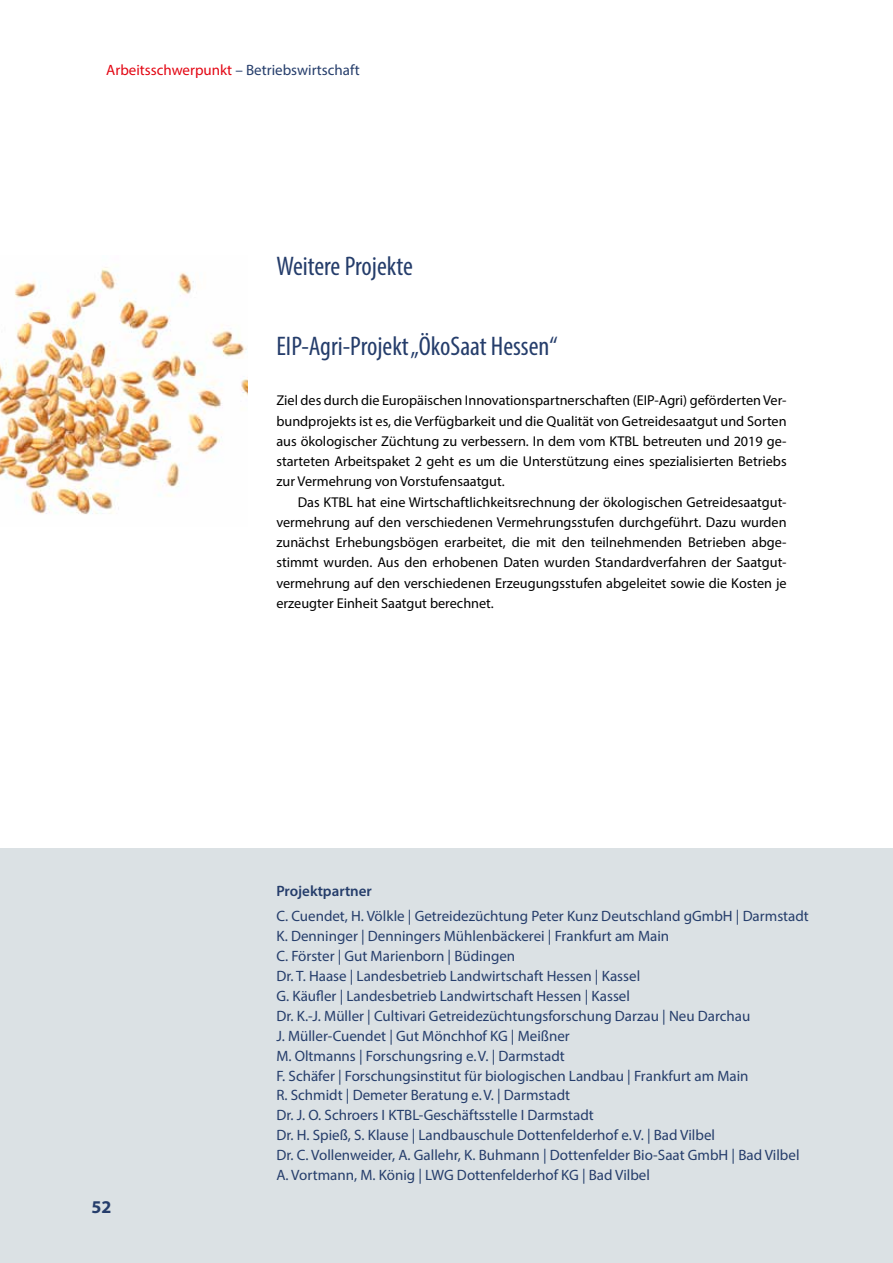
<style>
.page{position:relative;width:893px;height:1263px;background:#fff}
.page>*{position:absolute;margin:0;border:0;box-sizing:border-box;transform-origin:0 0}
.t1{font:condensed 27px "Myriad Pro";color:#253d6b}
.t2{font:700 18px "Myriad Pro";color:#253d6b}
.t3{font:15px/20px "Myriad Pro";color:#253d6b}
.t4{font:600 15px "Myriad Pro";color:#253d6b}
.t5{font:14.25px/20.2px "Myriad Pro";color:#000;text-align:justify}
.s1{color:#e30613}
</style>
<div class="page">
<div style="left:0;top:848px;width:893px;height:415px;background:#dbe1e4"></div>
<img style="left:0;top:267px;width:248px;height:248px">
<p class="t3" style="left:106px;top:60px;width:255px"><span class="s1">Arbeitsschwerpunkt</span> – Betriebswirtschaft</p>
<h1 class="t1" style="left:276px;top:250px;width:138px">Weitere Projekte</h1>
<h1 class="t1" style="left:276px;top:330px;width:283px">EIP-Agri-Projekt „ÖkoSaat Hessen“</h1>
<p class="t5" style="left:276px;top:390px;width:512px">Ziel des durch die Europäischen Innovationspartnerschaften (EIP-Agri) geförderten Ver&shy;bundprojekts ist es, die Verfügbarkeit und die Qualität von Getreidesaatgut und Sorten aus ökologischer Züchtung zu verbessern. In dem vom KTBL betreuten und 2019 ge&shy;starteten Arbeitspaket 2 geht es um die Unterstützung eines spezialisierten Betriebs zur Vermehrung von Vorstufensaatgut.</p>
<p class="t5" style="left:276px;top:492px;width:512px;text-indent:21px">Das KTBL hat eine Wirtschaftlichkeitsrechnung der ökologischen Getreidesaatgut&shy;vermehrung auf den verschiedenen Vermehrungsstufen durchgeführt. Dazu wurden zunächst Erhebungsbögen erarbeitet, die mit den teilnehmenden Betrieben abge&shy;stimmt wurden. Aus den erhobenen Daten wurden Standardverfahren der Saatgut&shy;vermehrung auf den verschiedenen Erzeugungsstufen abgeleitet sowie die Kosten je erzeugter Einheit Saatgut berechnet.</p>
<p class="t2" style="left:92px;top:1195px;width:21px">52</p>
<p class="t4" style="left:276px;top:882px;width:97px">Projektpartner</p>
<p class="t3" style="left:276px;top:906px;width:534px">C. Cuendet, H. Völkle | Getreidezüchtung Peter Kunz Deutschland gGmbH | Darmstadt K. Denninger | Denningers Mühlenbäckerei | Frankfurt am Main<br>C. Förster | Gut Marienborn | Büdingen<br>Dr. T. Haase | Landesbetrieb Landwirtschaft Hessen | Kassel<br>G. Käufler | Landesbetrieb Landwirtschaft Hessen | Kassel<br>Dr. K.-J. Müller | Cultivari Getreidezüchtungsforschung Darzau | Neu Darchau<br>J. Müller-Cuendet | Gut Mönchhof KG | Meißner<br>M. Oltmanns | Forschungsring e.V. | Darmstadt<br>F. Schäfer | Forschungsinstitut für biologischen Landbau | Frankfurt am Main<br>R. Schmidt | Demeter Beratung e.V. | Darmstadt<br>Dr. J. O. Schroers I KTBL-Geschäftsstelle I Darmstadt<br>Dr. H. Spieß, S. Klause | Landbauschule Dottenfelderhof e.V. | Bad Vilbel<br>Dr. C. Vollenweider, A. Gallehr, K. Buhmann | Dottenfelder Bio-Saat GmbH | Bad Vilbel A. Vortmann, M. König | LWG Dottenfelderhof KG | Bad Vilbel</p>
</div>
